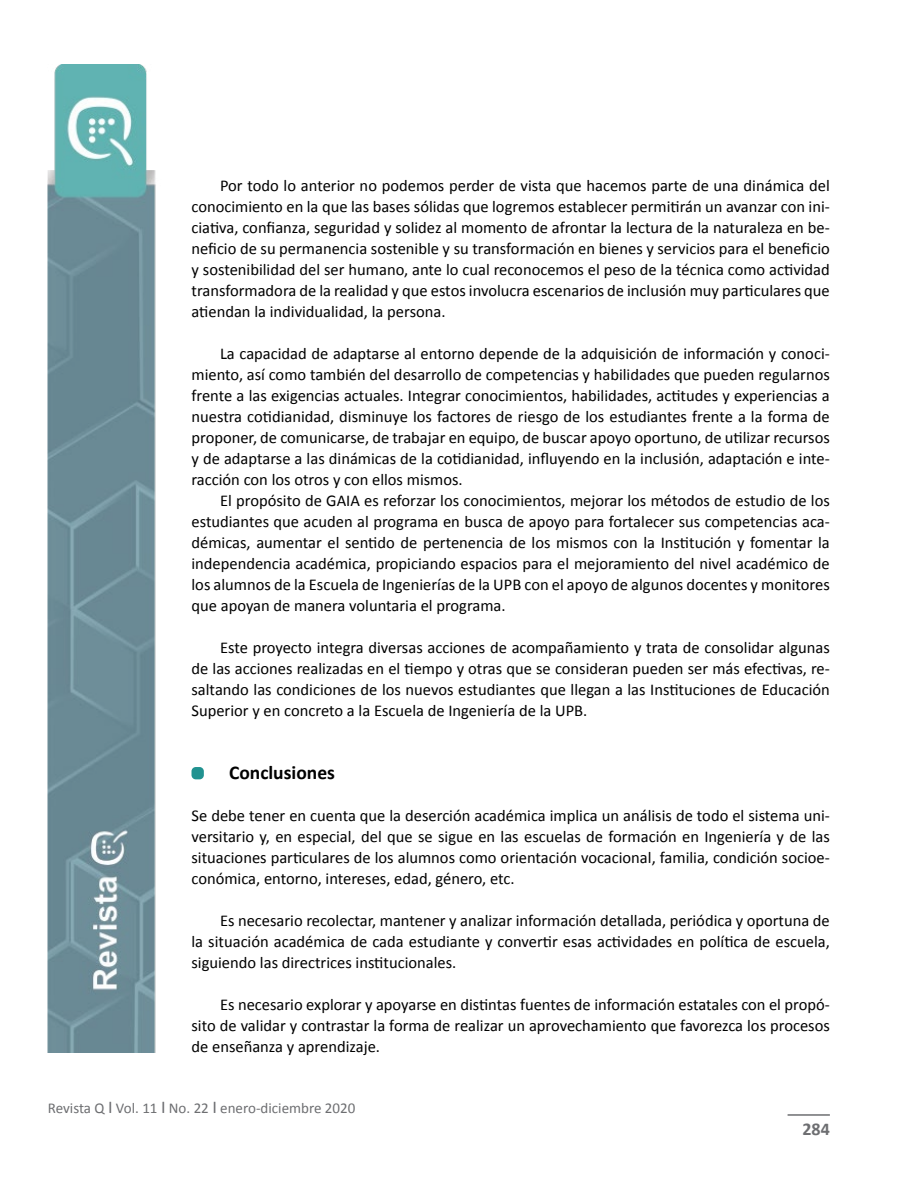
<style>
.page{position:relative;width:915px;height:1191px;background:#fff}
.page>*{position:absolute;margin:0;border:0;box-sizing:border-box;transform-origin:0 0}
.t1{font:700 19.5px "Calibri";color:#000}
.t2{font:700 18px "Calibri";color:#6d6e71}
.t3{font:16.5px/21px "Calibri";color:#000;text-align:justify}
.t4{font:15px "Calibri";color:#6d6e71}
.s1{font-size:18px}
</style>
<div class="page">
<img style="left:48px;top:65px;width:108px;height:987px">
<hr style="left:787px;top:1114px;width:42px;height:1px;background:#6d6e71">
<div style="left:191px;top:767px;width:13px;height:12px;background:#219290;border-radius:4px"></div>
<p class="t3" style="left:191px;top:175px;width:639px;text-indent:28px">Por todo lo anterior no podemos perder de vista que hacemos parte de una dinámica del conocimiento en la que las bases sólidas que logremos establecer permitirán un avanzar con ini&shy;ciativa, confianza, seguridad y solidez al momento de afrontar la lectura de la naturaleza en be&shy;neficio de su permanencia sostenible y su transformación en bienes y servicios para el beneficio y sostenibilidad del ser humano, ante lo cual reconocemos el peso de la técnica como actividad transformadora de la realidad y que estos involucra escenarios de inclusión muy particulares que atiendan la individualidad, la persona.</p>
<p class="t3" style="left:191px;top:343px;width:639px;text-indent:28px">La capacidad de adaptarse al entorno depende de la adquisición de información y conoci&shy;miento, así como también del desarrollo de competencias y habilidades que pueden regularnos frente a las exigencias actuales. Integrar conocimientos, habilidades, actitudes y experiencias a nuestra cotidianidad, disminuye los factores de riesgo de los estudiantes frente a la forma de proponer, de comunicarse, de trabajar en equipo, de buscar apoyo oportuno, de utilizar recursos y de adaptarse a las dinámicas de la cotidianidad, influyendo en la inclusión, adaptación e inte&shy;racción con los otros y con ellos mismos.</p>
<p class="t3" style="left:191px;top:490px;width:639px;text-indent:28px">El propósito de GAIA es reforzar los conocimientos, mejorar los métodos de estudio de los estudiantes que acuden al programa en busca de apoyo para fortalecer sus competencias aca&shy;démicas, aumentar el sentido de pertenencia de los mismos con la Institución y fomentar la independencia académica, propiciando espacios para el mejoramiento del nivel académico de los alumnos de la Escuela de Ingenierías de la UPB con el apoyo de algunos docentes y monitores que apoyan de manera voluntaria el programa.</p>
<p class="t3" style="left:191px;top:637px;width:639px;text-indent:28px">Este proyecto integra diversas acciones de acompañamiento y trata de consolidar algunas de las acciones realizadas en el tiempo y otras que se consideran pueden ser más efectivas, re&shy;saltando las condiciones de los nuevos estudiantes que llegan a las Instituciones de Educación Superior y en concreto a la Escuela de Ingeniería de la UPB.</p>
<p class="t1" style="left:229px;top:761px;width:107px">Conclusiones</p>
<p class="t3" style="left:191px;top:805px;width:639px">Se debe tener en cuenta que la deserción académica implica un análisis de todo el sistema uni&shy;versitario y, en especial, del que se sigue en las escuelas de formación en Ingeniería y de las situaciones particulares de los alumnos como orientación vocacional, familia, condición socioe&shy;conómica, entorno, intereses, edad, género, etc.</p>
<p class="t3" style="left:191px;top:910px;width:639px;text-indent:28px">Es necesario recolectar, mantener y analizar información detallada, periódica y oportuna de la situación académica de cada estudiante y convertir esas actividades en política de escuela, siguiendo las directrices institucionales.</p>
<p class="t3" style="left:191px;top:994px;width:639px;text-indent:28px">Es necesario explorar y apoyarse en distintas fuentes de información estatales con el propó&shy;sito de validar y contrastar la forma de realizar un aprovechamiento que favorezca los procesos de enseñanza y aprendizaje.</p>
<p class="t4" style="left:48px;top:1098px;width:309px">Revista Q <span class="s1">I</span> Vol. 11 <span class="s1">I</span> No. 22 <span class="s1">I</span> enero-diciembre 2020</p>
<p class="t2" style="left:802px;top:1118px;width:29px">284</p>
</div>
